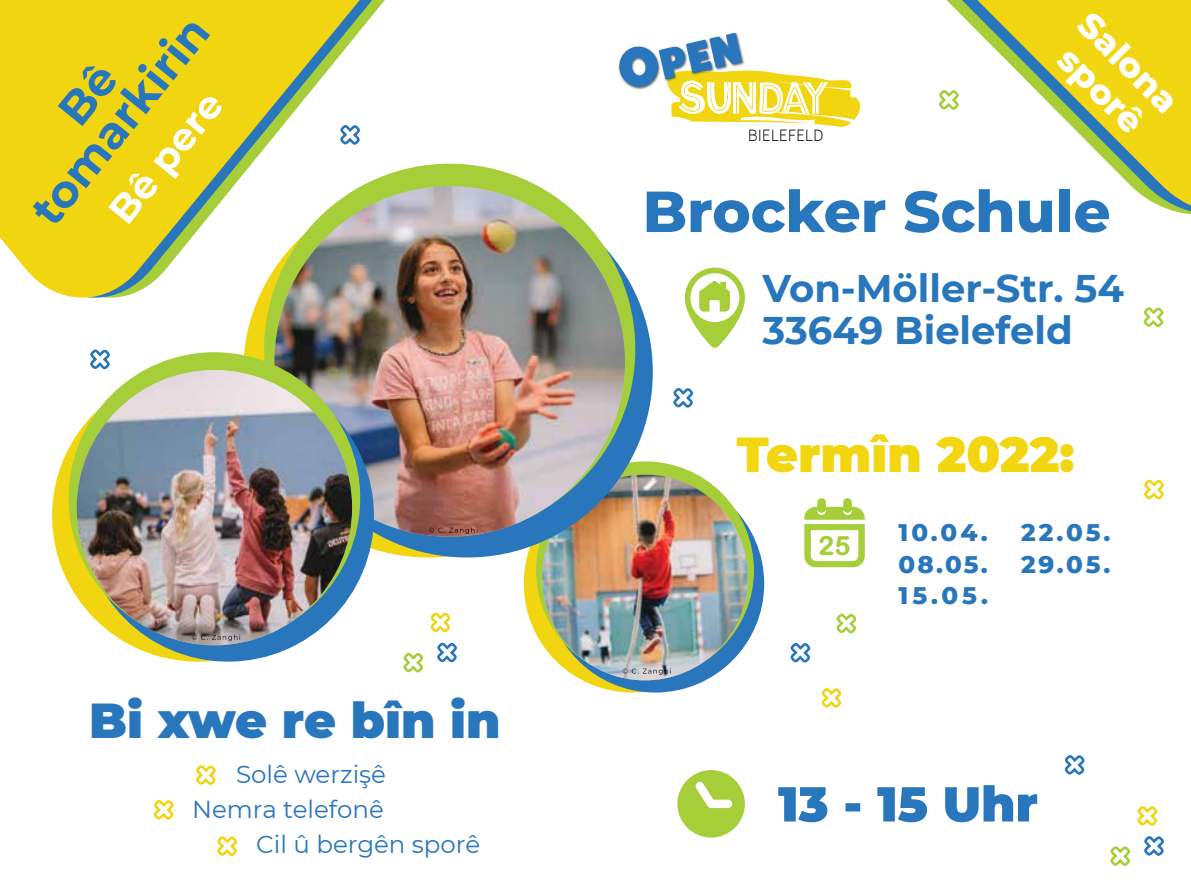
<style>
.page{position:relative;width:1191px;height:893px;background:#fff}
.page>*{position:absolute;margin:0;border:0;box-sizing:border-box;transform-origin:0 0}
.t1{font:800 57.75px "Montserrat";color:#2876bc}
.t2{font:900 49px "Montserrat";color:#2876bc}
.t3{font:900 49px "Montserrat";color:#f1d611}
.t4{font:700 45.5px/42px "Montserrat";color:#2876bc;text-align:center}
.t5{font:43.05px "Mister London Sans";color:#2976bc}
.t6{font:700 38.5px/42px "Montserrat";color:#2876bc}
.t7{font:700 38.5px "Montserrat";color:#fff}
.t8{font:800 35px/38.9px "Montserrat";color:#fff}
.t9{font:24.5px "Montserrat";color:#2876bc}
.t10{font:800 24.5px/31.5px "Montserrat";letter-spacing:.12em;color:#2876bc;text-align:justify}
.t11{font:300 17.32px "Source Sans Pro";color:#000}
.s1{font-size:53.2px}
</style>
<div class="page">
<div style="left:524px;top:475px;width:217px;height:217px;background:#f1d511;border-radius:50%"></div>
<div style="left:546px;top:475px;width:218px;height:217px;background:#2976bc;border-radius:50%"></div>
<div style="left:536px;top:461px;width:218px;height:218px;background:#a6ce39;border-radius:50%"></div>
<img style="left:542px;top:475px;width:206px;height:205px;border-radius:103px">
<svg style="left:671px;top:70px;width:190px;height:57px"></svg>
<img style="left:618px;top:32px;width:132px;height:58px">
<img style="left:666px;top:71px;width:84px;height:34px">
<img style="left:680px;top:81px;width:25px;height:24px">
<img style="left:707px;top:82px;width:24px;height:23px">
<img style="left:733px;top:82px;width:17px;height:23px">
<div style="left:282px;top:186px;width:371px;height:371px;background:#2976bc;border-radius:50%"></div>
<div style="left:264px;top:164px;width:371px;height:371px;background:#a6ce39;border-radius:50%"></div>
<img style="left:274px;top:186px;width:351px;height:351px;border-radius:175px">
<svg style="left:90px;top:349px;width:20px;height:21px"></svg>
<svg style="left:1144px;top:479px;width:20px;height:21px"></svg>
<svg style="left:1064px;top:755px;width:21px;height:20px"></svg>
<svg style="left:836px;top:613px;width:21px;height:21px"></svg>
<svg style="left:1143px;top:307px;width:21px;height:20px"></svg>
<svg style="left:673px;top:387px;width:20px;height:21px"></svg>
<svg style="left:790px;top:642px;width:21px;height:21px"></svg>
<svg style="left:153px;top:800px;width:21px;height:20px"></svg>
<svg style="left:196px;top:765px;width:20px;height:20px"></svg>
<svg style="left:430px;top:612px;width:21px;height:21px"></svg>
<svg style="left:437px;top:642px;width:20px;height:21px"></svg>
<svg style="left:403px;top:652px;width:21px;height:21px"></svg>
<svg style="left:1137px;top:806px;width:21px;height:20px"></svg>
<svg style="left:1144px;top:836px;width:20px;height:20px"></svg>
<svg style="left:1110px;top:846px;width:21px;height:20px"></svg>
<svg style="left:384px;top:0;width:13px;height:307px"></svg>
<svg style="left:372px;top:0;width:12px;height:307px"></svg>
<svg style="left:0;top:0;width:372px;height:307px;fill:#f1d511"></svg>
<div style="left:52px;top:370px;width:292px;height:292px;background:#f1d511;border-radius:50%"></div>
<div style="left:82px;top:370px;width:292px;height:292px;background:#2976bc;border-radius:50%"></div>
<div style="left:69px;top:352px;width:291px;height:292px;background:#a6ce39;border-radius:50%"></div>
<img style="left:77px;top:370px;width:275px;height:275px;border-radius:138px">
<svg style="left:217px;top:836px;width:21px;height:20px"></svg>
<svg style="left:947px;top:0;width:244px;height:214px"></svg>
<svg style="left:962px;top:0;width:229px;height:212px"></svg>
<svg style="left:804px;top:498px;width:60px;height:69px"></svg>
<svg style="left:677px;top:770px;width:68px;height:67px"></svg>
<svg style="left:778px;top:785px;width:259px;height:37px"></svg>
<svg style="left:821px;top:688px;width:21px;height:20px"></svg>
<svg style="left:192px;top:635px;width:48px;height:6px"></svg>
<svg style="left:429px;top:527px;width:48px;height:7px"></svg>
<svg style="left:622px;top:668px;width:49px;height:7px"></svg>
<svg style="left:685px;top:268px;width:60px;height:80px"></svg>
<h3 class="t4" style="left:-10px;top:178px;width:254px;rotate:-51deg">Bê tomarkirin</h3>
<h3 class="t7" style="left:95px;top:201px;width:158px;rotate:-51deg">Bê pere</h3>
<h2 class="t2" style="left:89px;top:683px;width:413px">Bi xwe re bîn in</h2>
<p class="t9" style="left:236px;top:758px;width:151px">Solê werzişê</p>
<p class="t9" style="left:192px;top:793px;width:193px">Nemra telefonê</p>
<p class="t9" style="left:256px;top:828px;width:225px">Cil û bergên sporê</p>
<h3 class="t5" style="left:613px;top:52px;width:127px;rotate:-13deg"><span class="s1">O</span>PEN</h3>
<p class="t11" style="left:747px;top:125px;width:77px">BIELEFELD</p>
<h3 class="t8" style="left:1099px;top:3px;width:127px;rotate:45deg">Salona sporê</h3>
<h1 class="t1" style="left:642px;top:169px;width:469px">Brocker Schule</h1>
<h3 class="t6" style="left:762px;top:265px;width:363px">Von-Möller-Str. 54<br>33649 Bielefeld</h3>
<h2 class="t3" style="left:737px;top:418px;width:339px">Termîn 2022:</h2>
<p class="t10" style="left:898px;top:516px;width:91px">10.04.<br>08.05.<br>15.05.</p>
<p class="t10" style="left:1021px;top:516px;width:91px">22.05.<br>29.05.</p>
</div>
